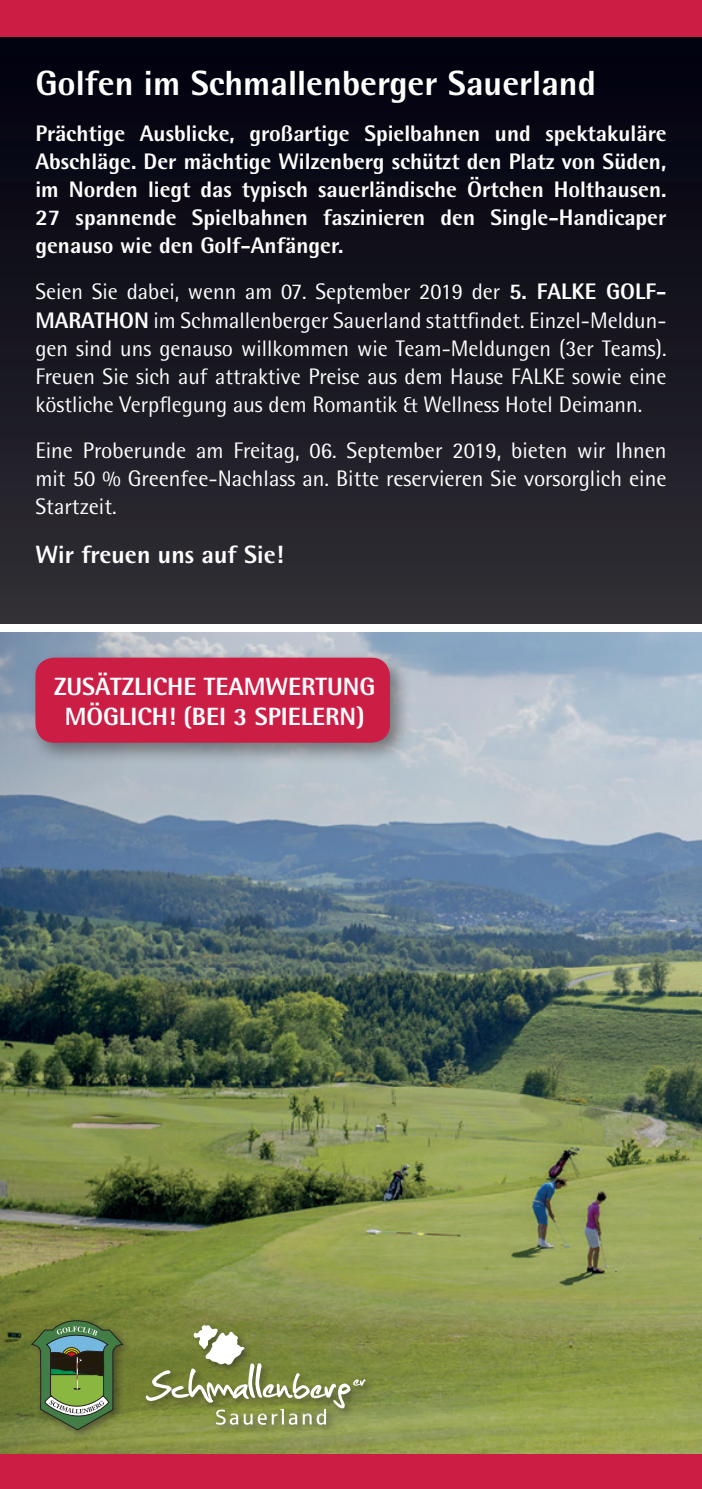
<style>
.page{position:relative;width:702px;height:1489px;background:#fff}
.page>*{position:absolute;margin:0;border:0;box-sizing:border-box;transform-origin:0 0}
.t1{font:800 35px "Rotis Semi Sans Std";color:#fff}
.t2{font:800 25px/30px "Rotis Semi Sans Std";color:#fff;text-align:center}
.t3{font:22.5px/28px "Rotis Semi Sans Std";color:#fff;text-align:justify}
.t4{font:800 22.5px/28px "Rotis Semi Sans Std";color:#fff;text-align:justify}
.s1{font-weight:800}
</style>
<div class="page">
<svg style="left:0;top:37px;width:702px;height:587px;background:#171620"></svg>
<div style="left:0;top:0;width:702px;height:37px;background:#cc1d45"></div>
<div style="left:0;top:1452px;width:702px;height:36px;background:#cc1d45"></div>
<img style="left:0;top:632px;width:702px;height:821px">
<div style="left:28px;top:649px;width:384px;height:116px;background:#231f20;opacity:.5"></div>
<div style="left:35px;top:657px;width:355px;height:85px;background:#cc1d45;border-radius:19px"></div>
<div style="left:29px;top:1316px;width:104px;height:124px;background:#231f20;opacity:.5"></div>
<svg style="left:31px;top:1320px;width:92px;height:110px;background:#617d4b"></svg>
<div style="left:143px;top:1321px;width:232px;height:113px;background:#231f20;opacity:.5"></div>
<svg style="left:146px;top:1324px;width:219px;height:100px;background:#8c9659"></svg>
<h1 class="t1" style="left:35px;top:61px;width:562px">Golfen im Schmallenberger Sauerland</h1>
<p class="t4" style="left:35px;top:119px;width:632px">Prächtige Ausblicke, großartige Spielbahnen und spektakuläre Abschläge. Der mächtige Wilzenberg schützt den Platz von Süden, im Norden liegt das typisch sauerländische Örtchen Holthausen.<br>27 spannende Spielbahnen faszinieren den Single-Handicaper genauso wie den Golf-Anfänger.</p>
<p class="t3" style="left:35px;top:277px;width:632px">Seien Sie dabei, wenn am 07. September 2019 der <span class="s1">5. FALKE GOLF-MARATHON</span> im Schmallenberger Sauerland stattfindet. Einzel-Meldun&shy;gen sind uns genauso willkommen wie Team-Meldungen (3er Teams).<br>Freuen Sie sich auf attraktive Preise aus dem Hause FALKE sowie eine köstliche Verpflegung aus dem Romantik &amp; Wellness Hotel Deimann.</p>
<p class="t3" style="left:35px;top:436px;width:632px">Eine Proberunde am Freitag, 06. September 2019, bieten wir Ihnen mit 50 % Greenfee-Nachlass an. Bitte reservieren Sie vorsorglich eine Startzeit.</p>
<p class="t2" style="left:35px;top:539px;width:250px">Wir freuen uns auf Sie!</p>
<p class="t2" style="left:54px;top:671px;width:323px">ZUSÄTZLICHE TEAMWERTUNG<br>MÖGLICH! (BEI 3 SPIELERN)</p>
</div>
